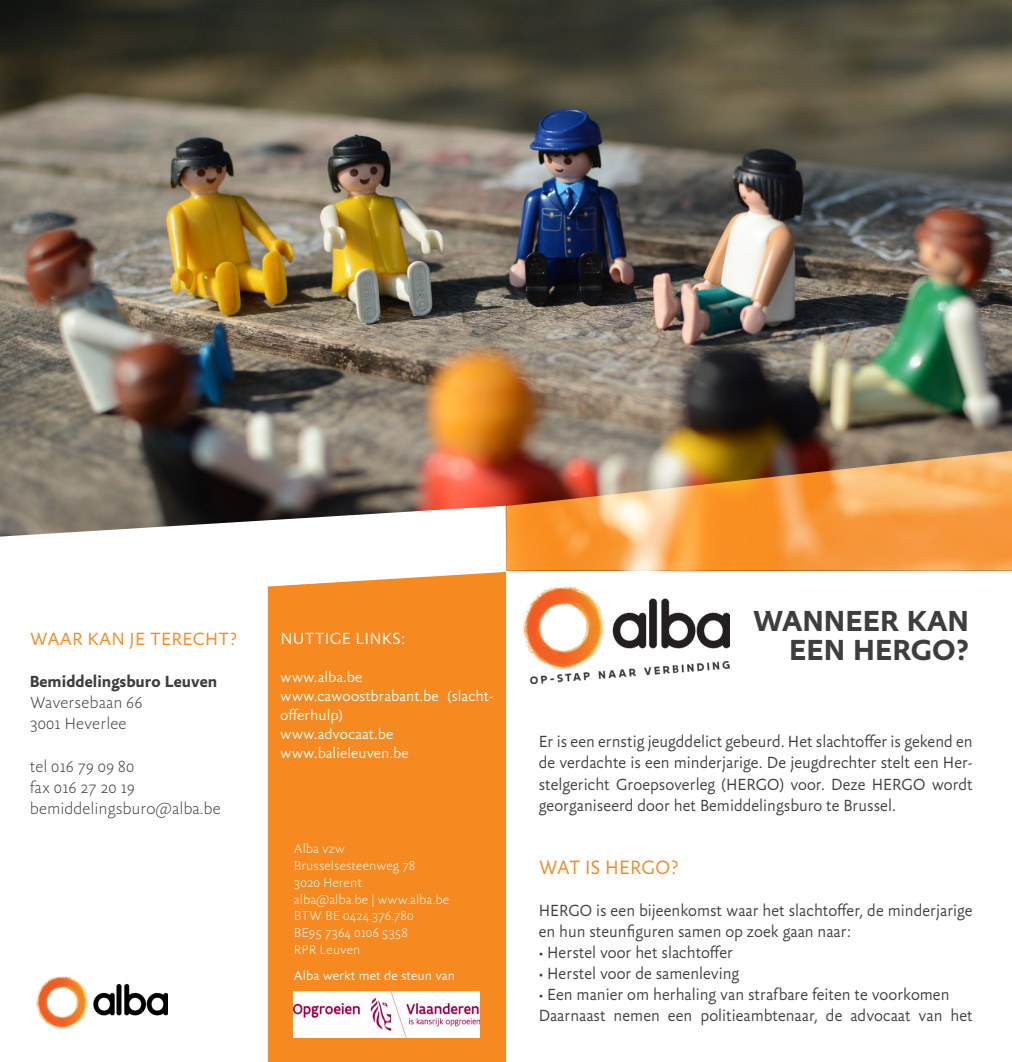
<style>
.page{position:relative;width:1012px;height:1062px;background:#fff}
.page>*{position:absolute;margin:0;border:0;box-sizing:border-box;transform-origin:0 0}
.t1{font:700 31.5px "Yoga Sans OT";color:#3e3e3f}
.t2{font:300 21px "Yoga Sans OT";letter-spacing:.01em;color:#f6891f;scale:.96 1}
.t3{font:300 19.25px "Yoga Sans OT";letter-spacing:.01em;color:#f6891f}
.t4{font:300 17.5px/21px "Yoga Sans OT";color:#3e3e3f;text-align:justify;scale:.96 1}
.t5{font:100 17.5px "Yoga Sans OT";color:#3e3e3f}
.t6{font:700 17.5px "Yoga Sans OT";color:#3e3e3f}
.t7{font:300 17.5px "Yoga Sans OT";letter-spacing:.01em;color:#fff}
.t8{font:300 15.75px/18.9px "Yoga Sans OT";color:#fff}
.t9{font:100 14px/16.8px "Yoga Sans OT";color:#fff}
.t10{font:300 14px "Yoga Sans OT";color:#fff}
</style>
<div class="page">
<img style="left:0;top:0;width:1012px;height:506px">
<div style="left:268px;top:603px;width:238px;height:459px;background:#f6891f"></div>
<img style="left:506px;top:451px;width:506px;height:119px">
<img style="left:523px;top:587px;width:206px;height:96px">
<svg style="left:0;top:506px;width:506px;height:97px"></svg>
<img style="left:36px;top:976px;width:131px;height:52px">
<img style="left:294px;top:991px;width:186px;height:46px">
<p class="t3" style="left:30px;top:629px;width:209px">WAAR KAN JE TERECHT?</p>
<p class="t6" style="left:30px;top:672px;width:189px">Bemiddelingsburo Leuven</p>
<p class="t5" style="left:30px;top:693px;width:114px">Waversebaan 66</p>
<p class="t5" style="left:30px;top:714px;width:98px">3001 Heverlee</p>
<p class="t5" style="left:30px;top:756px;width:106px">tel 016 79 09 80</p>
<p class="t5" style="left:30px;top:777px;width:107px">fax 016 27 20 19</p>
<p class="t5" style="left:30px;top:798px;width:193px">bemiddelingsburo@alba.be</p>
<p class="t7" style="left:280px;top:629px;width:127px">NUTTIGE LINKS:</p>
<p class="t8" style="left:280px;top:668px;width:84px">www.alba.be</p>
<p class="t8" style="left:280px;top:686px;width:215px">www.cawoostbrabant.be (slacht&shy;offerhulp)</p>
<p class="t8" style="left:280px;top:724px;width:115px">www.advocaat.be</p>
<p class="t8" style="left:280px;top:743px;width:130px">www.balieleuven.be</p>
<p class="t9" style="left:294px;top:840px;width:52px">Alba vzw</p>
<p class="t9" style="left:294px;top:857px;width:123px">Brusselsesteenweg 78<br>3020 Herent</p>
<p class="t9" style="left:294px;top:891px;width:157px">alba@alba.be | www.alba.be</p>
<p class="t9" style="left:294px;top:908px;width:121px">BTW BE 0424.376.780</p>
<p class="t9" style="left:294px;top:924px;width:116px">BE95 7364 0106 5358</p>
<p class="t9" style="left:294px;top:941px;width:68px">RPR Leuven</p>
<p class="t10" style="left:294px;top:968px;width:163px">Alba werkt met de steun van</p>
<p class="t1" style="left:753px;top:604px;width:218px">WANNEER KAN</p>
<p class="t1" style="left:789px;top:633px;width:181px">EEN HERGO?</p>
<p class="t4" style="left:539px;top:731px;width:454px">Er is een ernstig jeugddelict gebeurd. Het slachtoffer is gekend en de verdachte is een minderjarige. De jeugdrechter stelt een Her&shy;stelgericht Groepsoverleg (HERGO) voor. Deze HERGO wordt georganiseerd door het Bemiddelingsburo te Brussel.</p>
<p class="t2" style="left:539px;top:855px;width:147px">WAT IS HERGO?</p>
<p class="t4" style="left:539px;top:899px;width:454px">HERGO is een bijeenkomst waar het slachtoffer, de minderjarige en hun steunfiguren samen op zoek gaan naar:</p>
<p class="t4" style="left:539px;top:941px;width:204px">• Herstel voor het slachtoffer</p>
<p class="t4" style="left:539px;top:962px;width:211px">• Herstel voor de samenleving</p>
<p class="t4" style="left:539px;top:983px;width:429px">• Een manier om herhaling van strafbare feiten te voorkomen</p>
<p class="t4" style="left:539px;top:1004px;width:454px">Daarnaast nemen een politieambtenaar, de advocaat van het</p>
</div>
